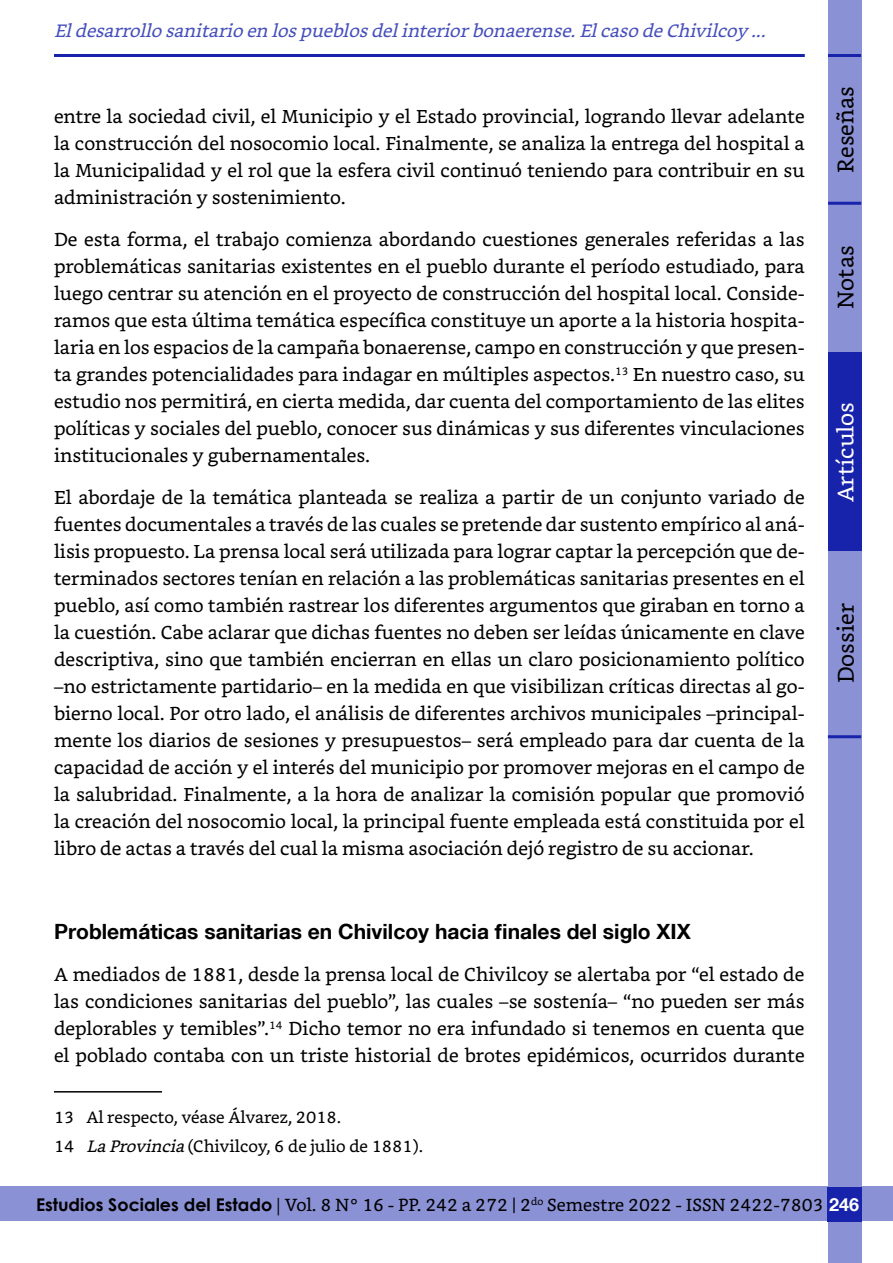
<style>
.page{position:relative;width:893px;height:1263px;background:#fff}
.page>*{position:absolute;margin:0;border:0;box-sizing:border-box;transform-origin:0 0}
.t1{font:22.5px "Bookerly";color:#000}
.t2{font:22.5px "Bookerly";color:#fff}
.Subtitulos{font:700 21px "Helvetica Neue";color:#000}
.Cuerpo{font:18.75px/27px "Bookerly";color:#000;text-align:justify}
.t3{font:italic 18px "Bookerly";color:#464fbc}
.t4{font:17.55px "Bookerly";color:#000}
.Notas_al_pie{font:16.5px "Bookerly";color:#000}
.s1{font-style:italic}
.s2{font-family:"Century Gothic";font-weight:700}
.s3{font-family:"Minion Pro"}
.s4{font-family:"Helvetica Neue";font-weight:700;font-size:18px;color:#fff}
</style>
<div class="page">
<div style="left:0;top:1187px;width:893px;height:34px;background:#8b91d5"></div>
<div style="left:828px;top:0;width:33px;height:1263px;background:#8b91d5"></div>
<div style="left:828px;top:352px;width:33px;height:199px;background:#1823ab"></div>
<div style="left:827px;top:1187px;width:35px;height:35px;background:#1823ab"></div>
<hr style="left:828px;top:202px;width:33px;height:3px;background:#1823ab">
<hr style="left:828px;top:54px;width:33px;height:3px;background:#1823ab">
<hr style="left:54px;top:54px;width:751px;height:3px;background:#1823ab">
<hr style="left:828px;top:735px;width:33px;height:3px;background:#1823ab">
<hr style="left:54px;top:1091px;width:108px;height:1px;background:#000">
<p class="t3" style="left:54px;top:20px;width:719px">Eldesarrollosanitarioenlospueblosdelinteriorbonaerense.ElcasodeChivilcoy...</p>
<p class="Cuerpo" style="left:54px;top:103px;width:752px">entre la sociedad civil, el Municipio y el Estado provincial, logrando llevar adelante la construcción del nosocomio local. Finalmente, se analiza la entrega del hospital a la Municipalidad y el rol que la esfera civil continuó teniendo para contribuir en su administración y sostenimiento.</p>
<p class="Cuerpo" style="left:54px;top:226px;width:752px">De esta forma, el trabajo comienza abordando cuestiones generales referidas a las problemáticas sanitarias existentes en el pueblo durante el período estudiado, para luego centrar su atención en el proyecto de construcción del hospital local. Conside&shy;ramos que esta última temática específica constituye un aporte a la historia hospita&shy;laria en los espacios de la campaña bonaerense, campo en construcción y que presen&shy;ta grandes potencialidades para indagar en múltiples aspectos.<sup>13</sup> En nuestro caso, su estudio nos permitirá, en cierta medida, dar cuenta del comportamiento de las elites políticas y sociales del pueblo, conocer sus dinámicas y sus diferentes vinculaciones institucionales y gubernamentales.</p>
<p class="Cuerpo" style="left:54px;top:484px;width:752px">El abordaje de la temática planteada se realiza a partir de un conjunto variado de fuentes documentales a través de las cuales se pretende dar sustento empírico al aná&shy;lisis propuesto. La prensa local será utilizada para lograr captar la percepción que de&shy;terminados sectores tenían en relación a las problemáticas sanitarias presentes en el pueblo, así como también rastrear los diferentes argumentos que giraban en torno a la cuestión. Cabe aclarar que dichas fuentes no deben ser leídas únicamente en clave descriptiva, sino que también encierran en ellas un claro posicionamiento político –no estrictamente partidario– en la medida en que visibilizan críticas directas al go&shy;bierno local. Por otro lado, el análisis de diferentes archivos municipales –principal&shy;mente los diarios de sesiones y presupuestos– será empleado para dar cuenta de la capacidad de acción y el interés del municipio por promover mejoras en el campo de la salubridad. Finalmente, a la hora de analizar la comisión popular que promovió la creación del nosocomio local, la principal fuente empleada está constituida por el libro de actas a través del cual la misma asociación dejó registro de su accionar.</p>
<h3 class="Subtitulos" style="left:54px;top:919px;width:638px">Problemáticas sanitarias en Chivilcoy hacia finales del siglo XIX</h3>
<p class="Cuerpo" style="left:54px;top:961px;width:752px">A mediados de 1881, desde la prensa local de Chivilcoy se alertaba por “el estado de las condiciones sanitarias del pueblo”, las cuales –se sostenía– “no pueden ser más deplorables y temibles”.<sup>14</sup> Dicho temor no era infundado si tenemos en cuenta que el poblado contaba con un triste historial de brotes epidémicos, ocurridos durante</p>
<p class="Notas_al_pie" style="left:54px;top:1107px;width:289px">13 Al respecto, véase Álvarez, 2018.</p>
<p class="Notas_al_pie" style="left:54px;top:1136px;width:371px">14 <span class="s1">LaProvincia</span>(Chivilcoy, 6 de julio de 1881).</p>
<p class="t1" style="left:833px;top:173px;width:88px;rotate:-90deg">Reseñas</p>
<p class="t1" style="left:833px;top:309px;width:65px;rotate:-90deg">Notas</p>
<p class="t2" style="left:833px;top:502px;width:102px;rotate:-90deg">Artículos</p>
<p class="t1" style="left:833px;top:683px;width:82px;rotate:-90deg">Dossier</p>
<p class="t4" style="left:36px;top:1194px;width:825px"><span class="s2">Estudios Sociales del Estado</span> <span class="s3">|</span> Vol. 8 N° 16 - PP. 242 a 272 | 2<sup>do</sup> Semestre 2022 - ISSN 2422-7803 <span class="s4">246</span></p>
</div>
